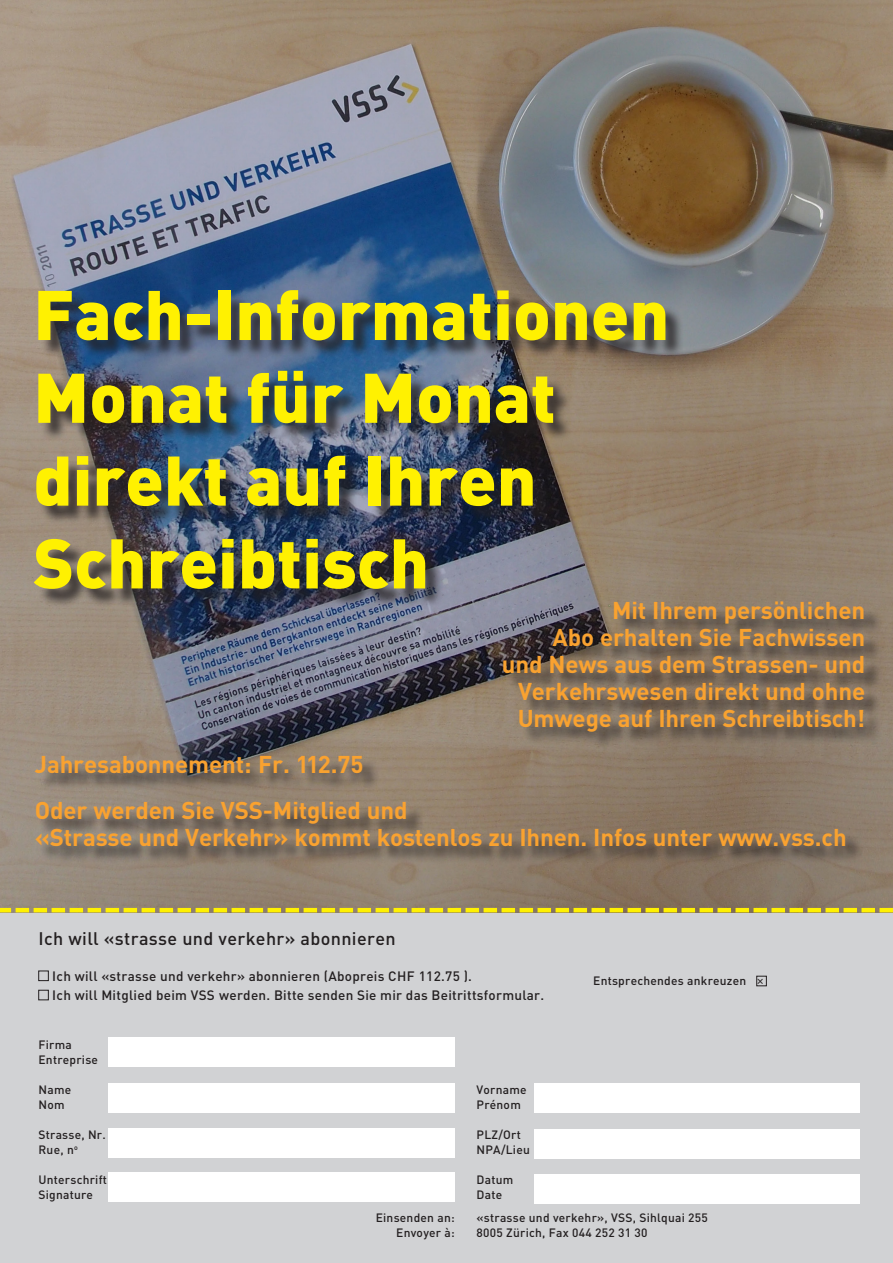
<style>
.page{position:relative;width:893px;height:1263px;background:#fff}
.page>*{position:absolute;margin:0;border:0;box-sizing:border-box;transform-origin:0 0}
.t1{font:900 69px/82.8px "DINOT";color:#fff101}
.t2{font:700 24px/27px "DINOT";letter-spacing:-.005em;color:#f9a230;text-align:right}
.t3{font:500 18px "DINOT";letter-spacing:.02em;color:#231f20}
.t4{font:500 13.5px/19.2px "DINOT";letter-spacing:.02em;color:#231f20}
.t5{font:500 12px/15px "DINOT";letter-spacing:.02em;color:#231f20}
.s1{font-weight:400;font-size:13.5px}
</style>
<div class="page">
<div style="left:0;top:912px;width:893px;height:351px;background:#d1d2d4"></div>
<img style="left:0;top:0;width:893px;height:908px">
<div style="left:108px;top:1037px;width:347px;height:30px;background:#fff"></div>
<div style="left:534px;top:1083px;width:325px;height:30px;background:#fff"></div>
<div style="left:534px;top:1129px;width:325px;height:30px;background:#fff"></div>
<div style="left:534px;top:1174px;width:325px;height:30px;background:#fff"></div>
<div style="left:108px;top:1083px;width:347px;height:30px;background:#fff"></div>
<div style="left:108px;top:1172px;width:347px;height:29px;background:#fff"></div>
<div style="left:39px;top:971px;width:10px;height:10px;border:1px solid #231f20"></div>
<div style="left:39px;top:990px;width:10px;height:10px;border:1px solid #231f20"></div>
<div style="left:108px;top:1128px;width:347px;height:30px;background:#fff"></div>
<div style="left:38px;top:604px;width:844px;height:260px;background:#231f20;opacity:.75"></div>
<div style="left:37px;top:292px;width:647px;height:316px;background:#231f20;opacity:.75"></div>
<svg style="left:0;top:908px;width:893px;height:4px;background:#e2d31a"></svg>
<div style="left:756px;top:976px;width:11px;height:10px;border:1px solid #231f20"></div>
<h1 class="t1" style="left:33px;top:271px;width:637px">Fach-Informationen<br>Monat für Monat direkt auf Ihren<br>Schreibtisch</h1>
<p class="t2" style="left:502px;top:596px;width:365px">Mit Ihrem persönlichen<br>Abo erhalten Sie Fachwissen<br>und News aus dem Strassen- und<br>Verkehrswesen direkt und ohne<br>Umwege auf Ihren Schreibtisch!</p>
<p class="t2" style="left:35px;top:740px;width:374px;line-height:45.8px;text-align:left">Jahresabonnement: Fr. 112.75<br>Oder werden Sie VSS-Mitglied und</p>
<p class="t2" style="left:35px;top:822px;width:813px">«Strasse und Verkehr» kommt kostenlos zu Ihnen. Infos unter www.vss.ch</p>
<p class="t3" style="left:39px;top:926px;width:359px">Ich will «strasse und verkehr» abonnieren</p>
<p class="t4" style="left:52px;top:966px;width:493px">Ich will «strasse und verkehr» abonnieren (Abopreis CHF 112.75 ).<br>Ich will Mitglied beim VSS werden. Bitte senden Sie mir das Beitrittsformular.</p>
<p class="t5" style="left:593px;top:973px;width:172px">Entsprechendes ankreuzen <span class="s1">×</span></p>
<p class="t5" style="left:39px;top:1037px;width:61px">Firma<br>Entreprise</p>
<p class="t5" style="left:39px;top:1082px;width:34px">Name<br>Nom</p>
<p class="t5" style="left:39px;top:1127px;width:69px">Strasse, Nr.<br>Rue, n<sup>o</sup></p>
<p class="t5" style="left:39px;top:1172px;width:70px">Unterschrift<br>Signature</p>
<p class="t5" style="left:376px;top:1209px;width:80px;text-align:right">Einsenden an:<br>Envoyer à:</p>
<p class="t5" style="left:477px;top:1082px;width:52px">Vorname<br>Prénom</p>
<p class="t5" style="left:477px;top:1127px;width:55px">PLZ/Ort<br>NPA/Lieu</p>
<p class="t5" style="left:477px;top:1172px;width:38px">Datum<br>Date</p>
<p class="t5" style="left:477px;top:1209px;width:233px">«strasse und verkehr», VSS, Sihlquai 255<br>8005 Zürich, Fax 044 252 31 30</p>
</div>
